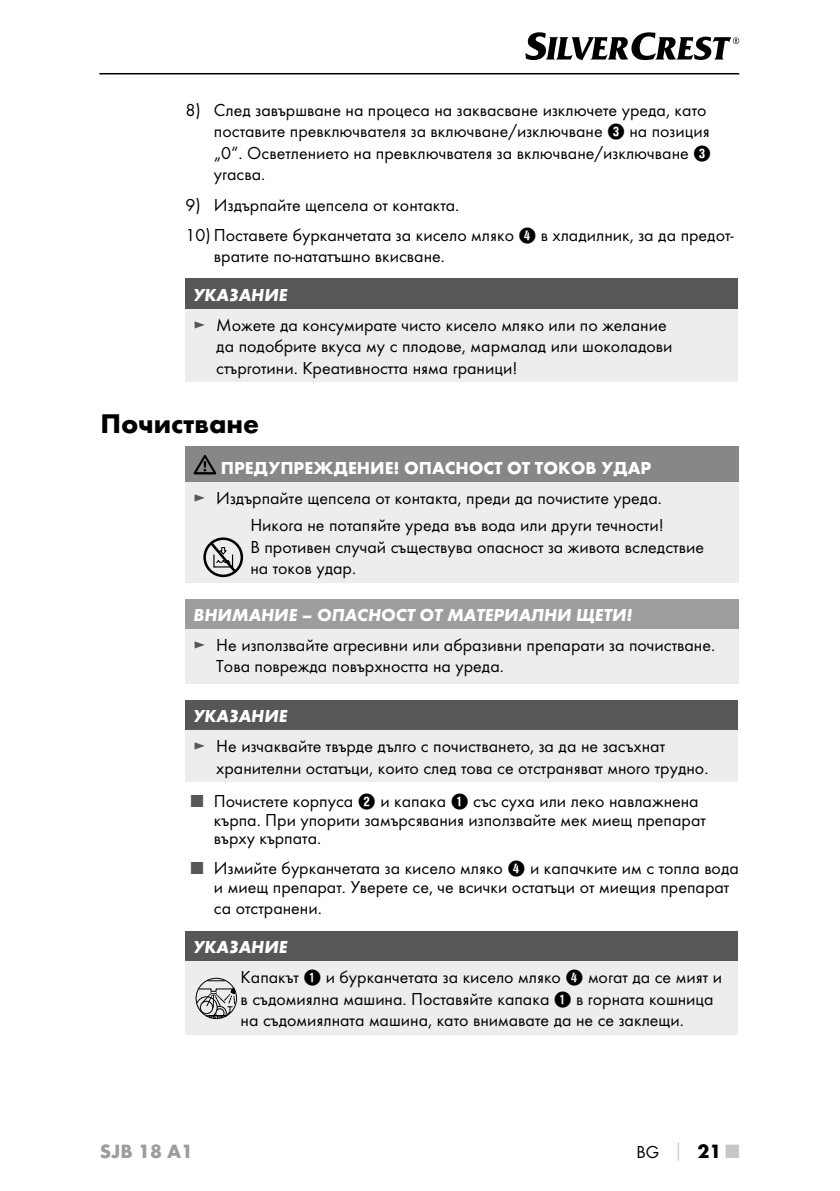
<style>
.page{position:relative;width:840px;height:1191px;background:#fff}
.page>*{position:absolute;margin:0;border:0;box-sizing:border-box;transform-origin:0 0}
.t1{font:700 28px "Futura";color:#000}
.t2{font:700 20px "Futura";color:#9d9d9c}
.t3{font:18px/21.6px "Futura Boo";color:#000}
.t4{font:italic 700 18px "Futura";color:#fff}
.t5{font:700 18px "Futura";color:#fff}
.s1{font-family:"Hako PI Nummern"}
.s2{color:#575756}
.s3{font-family:"Futura";font-weight:700;color:#c6c6c6}
.s4{font-family:"Futura";font-weight:700;font-size:20px}
.s5{font-family:"Futura";font-weight:700;font-size:20px;color:#c6c6c6}
</style>
<div class="page">
<hr style="left:99px;top:73px;width:639px;height:1px;background:#000">
<svg style="left:525px;top:32px;width:213px;height:28px"></svg>
<div style="left:185px;top:279px;width:552px;height:30px;background:#575756"></div>
<div style="left:185px;top:309px;width:552px;height:73px;background:#ededed"></div>
<div style="left:185px;top:446px;width:553px;height:36px;background:#878787"></div>
<div style="left:185px;top:482px;width:553px;height:100px;background:#ededed"></div>
<svg style="left:193px;top:455px;width:23px;height:19px"></svg>
<div style="left:185px;top:599px;width:553px;height:30px;background:#9d9d9c"></div>
<div style="left:185px;top:629px;width:553px;height:54px;background:#ededed"></div>
<div style="left:185px;top:700px;width:552px;height:30px;background:#575756"></div>
<div style="left:185px;top:730px;width:552px;height:51px;background:#ededed"></div>
<div style="left:185px;top:931px;width:552px;height:30px;background:#575756"></div>
<div style="left:185px;top:961px;width:552px;height:73px;background:#ededed"></div>
<div style="left:195px;top:978px;width:42px;height:41px;border:1px solid #000;border-radius:50%"></div>
<svg style="left:195px;top:988px;width:41px;height:31px"></svg>
<svg style="left:207px;top:980px;width:18px;height:1px"></svg>
<svg style="left:203px;top:537px;width:40px;height:40px"></svg>
<p class="t3" style="left:214px;top:99px;width:498px;text-indent:-28px">8) След завършване на процеса на заквасване изключете уреда, като поставите превключвателя за включване/изключване <span class="s1">3</span> на позиция „0“. Осветлението на превключвателя за включване/изключване <span class="s1">3 </span>угасва.</p>
<p class="t3" style="left:185px;top:194px;width:273px">9) Издърпайте щепсела от контакта.</p>
<p class="t3" style="left:214px;top:224px;width:521px;text-indent:-28px">10) Поставете бурканчетата за кисело мляко <span class="s1">4</span> в хладилник, за да предот&shy;вратите по-нататъшно вкисване.</p>
<p class="t4" style="left:193px;top:284px;width:95px">УКАЗАНИЕ</p>
<p class="t3" style="left:216px;top:313px;width:457px;text-indent:-23px"><span class="s2">►</span> Можете да консумирате чисто кисело мляко или по желание да подобрите вкуса му с плодове, мармалад или шоколадови стърготини. Креативността няма граници!</p>
<h1 class="t1" style="left:100px;top:406px;width:160px">Почистване</h1>
<p class="t5" style="left:221px;top:457px;width:432px">ПРЕДУПРЕЖДЕНИЕ! ОПАСНОСТ ОТ ТОКОВ УДАР</p>
<p class="t3" style="left:193px;top:484px;width:471px;line-height:27.2px;text-align:right"><span class="s2">►</span> Издърпайте щепсела от контакта, преди да почистите уреда.<br>Никога не потапяйте уреда във вода или други течности!</p>
<p class="t3" style="left:250px;top:536px;width:455px">В противен случай съществува опасност за живота вследствие на токов удар.</p>
<p class="t4" style="left:193px;top:604px;width:440px">ВНИМАНИЕ – ОПАСНОСТ ОТ МАТЕРИАЛНИ ЩЕТИ!</p>
<p class="t3" style="left:216px;top:634px;width:498px;text-indent:-23px"><span class="s2">►</span> Не използвайте агресивни или абразивни препарати за почистване.<br>Това поврежда повърхността на уреда.</p>
<p class="t4" style="left:193px;top:705px;width:95px">УКАЗАНИЕ</p>
<p class="t3" style="left:216px;top:735px;width:491px;text-indent:-23px"><span class="s2">►</span> Не изчаквайте твърде дълго с почистването, за да не засъхнат хранителни остатъци, които след това се отстраняват много трудно.</p>
<p class="t3" style="left:214px;top:791px;width:493px;line-height:18.6px;text-indent:-23px"><span class="s2">■</span> Почистете корпуса <span class="s1">2</span> и капака <span class="s1">1</span> със суха или леко навлажнена кърпа. При упорити замърсявания използвайте мек миещ препарат върху кърпата.</p>
<p class="t3" style="left:214px;top:859px;width:526px;line-height:18.6px;text-indent:-23px"><span class="s2">■</span> Измийте бурканчетата за кисело мляко <span class="s1">4</span> и капачките им с топла вода и миещ препарат. Уверете се, че всички остатъци от миещия препарат</p>
<p class="t3" style="left:214px;top:897px;width:107px">са отстранени.</p>
<p class="t4" style="left:193px;top:936px;width:95px">УКАЗАНИЕ</p>
<p class="t3" style="left:240px;top:965px;width:482px">Капакът <span class="s1">1</span> и бурканчетата за кисело мляко <span class="s1">4</span> могат да се мият и в съдомиялна машина. Поставяйте капака <span class="s1">1</span> в горната кошница на съдомиялната машина, като внимавате да не се заклещи.</p>
<p class="t2" style="left:100px;top:1139px;width:95px">SJB 18 A1</p>
<p class="t3" style="left:636px;top:1141px;width:104px">BG <span class="s3">│</span> <span class="s4">21</span> <span class="s5">■</span></p>
</div>
